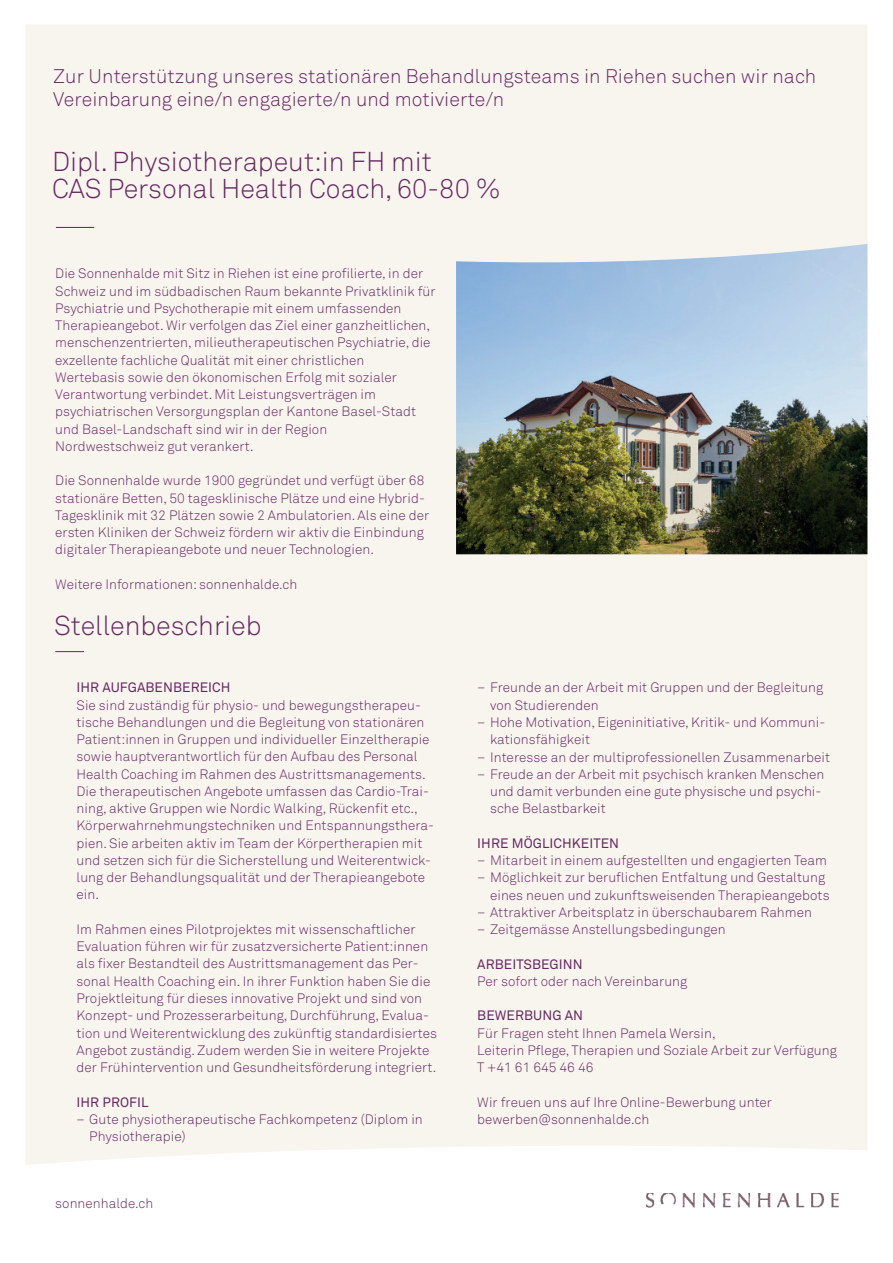
<style>
.page{position:relative;width:893px;height:1263px;background:#fff}
.page>*{position:absolute;margin:0;border:0;box-sizing:border-box;transform-origin:0 0}
.t1{font:27px/27px "Akkurat Light Pro";color:#662962}
.t2{font:19.5px/22.5px "Akkurat Light Pro";letter-spacing:.005em;color:#662962}
.t3{font:13.5px/17.2px "Akkurat Light Pro";letter-spacing:.005em;color:#662962}
.t4{font:13.5px "Akkurat Pro";letter-spacing:.005em;color:#662962}
</style>
<div class="page">
<div style="left:26px;top:25px;width:841px;height:1140px;background:#f8f4ee"></div>
<svg style="left:55px;top:651px;width:29px;height:1px"></svg>
<hr style="left:56px;top:227px;width:38px;height:1px;background:#662962">
<img style="left:647px;top:1193px;width:191px;height:15px">
<img style="left:456px;top:244px;width:411px;height:310px">
<h2 class="t2" style="left:53px;top:66px;width:765px">Zur Unterstützung unseres stationären Behandlungsteams in Riehen suchen wir nach<br>Vereinbarung eine/n engagierte/n und motivierte/n</h2>
<h1 class="t1" style="left:52px;top:148px;width:450px">Dipl. Physiotherapeut:in FH mit<br>CAS Personal Health Coach, 60-80 %</h1>
<p class="t3" style="left:55px;top:265px;width:382px">Die Sonnenhalde mit Sitz in Riehen ist eine profilierte, in der Schweiz und im südbadischen Raum bekannte Privatklinik für Psychiatrie und Psychotherapie mit einem umfassenden Therapieangebot. Wir verfolgen das Ziel einer ganzheitlichen, menschenzentrierten, milieutherapeutischen Psychiatrie, die exzellente fachliche Qualität mit einer christlichen Wertebasis sowie den ökonomischen Erfolg mit sozialer Verantwortung verbindet. Mit Leistungsverträgen im psychiatrischen Versorgungsplan der Kantone Basel-Stadt und Basel-Landschaft sind wir in der Region Nordwestschweiz gut verankert.</p>
<p class="t3" style="left:55px;top:472px;width:375px">Die Sonnenhalde wurde 1900 gegründet und verfügt über 68 stationäre Betten, 50 tagesklinische Plätze und eine Hybrid-Tagesklinik mit 32 Plätzen sowie 2 Ambulatorien. Als eine der ersten Kliniken der Schweiz fördern wir aktiv die Einbindung digitaler Therapieangebote und neuer Technologien.</p>
<p class="t3" style="left:55px;top:576px;width:243px">Weitere Informationen: sonnenhalde.ch</p>
<h1 class="t1" style="left:54px;top:612px;width:209px">Stellenbeschrieb</h1>
<p class="t4" style="left:77px;top:680px;width:155px">IHR AUFGABENBEREICH</p>
<p class="t3" style="left:77px;top:696px;width:359px">Sie sind zuständig für physio- und bewegungstherapeu&shy;tische Behandlungen und die Begleitung von stationären Patient:innen in Gruppen und individueller Einzeltherapie sowie hauptverantwortlich für den Aufbau des Personal Health Coaching im Rahmen des Austrittsmanagements.<br>Die therapeutischen Angebote umfassen das Cardio-Trai&shy;ning, aktive Gruppen wie Nordic Walking, Rückenfit etc., Körperwahrnehmungstechniken und Entspannungsthera&shy;pien. Sie arbeiten aktiv im Team der Körpertherapien mit und setzen sich für die Sicherstellung und Weiterentwick&shy;lung der Behandlungsqualität und der Therapieangebote ein.</p>
<p class="t3" style="left:77px;top:921px;width:362px">Im Rahmen eines Pilotprojektes mit wissenschaftlicher Evaluation führen wir für zusatzversicherte Patient:innen als fixer Bestandteil des Austrittsmanagement das Per&shy;sonal Health Coaching ein. In ihrer Funktion haben Sie die Projektleitung für dieses innovative Projekt und sind von Konzept- und Prozesserarbeitung, Durchführung, Evalua&shy;tion und Weiterentwicklung des zukünftig standardisiertes Angebot zuständig. Zudem werden Sie in weitere Projekte der Frühintervention und Gesundheitsförderung integriert.</p>
<p class="t4" style="left:77px;top:1094px;width:73px">IHR PROFIL</p>
<p class="t3" style="left:89px;top:1111px;width:335px;text-indent:-13px">– Gute physiotherapeutische Fachkompetenz (Diplom in<br>Physiotherapie)</p>
<p class="t3" style="left:55px;top:1195px;width:100px">sonnenhalde.ch</p>
<p class="t3" style="left:490px;top:679px;width:335px;text-indent:-13px">– Freunde an der Arbeit mit Gruppen und der Begleitung von Studierenden</p>
<p class="t3" style="left:490px;top:714px;width:337px;text-indent:-13px">– Hohe Motivation, Eigeninitiative, Kritik- und Kommuni&shy;kationsfähigkeit</p>
<p class="t3" style="left:477px;top:748px;width:354px">– Interesse an der multiprofessionellen Zusammenarbeit</p>
<p class="t3" style="left:490px;top:766px;width:336px;text-indent:-13px">– Freude an der Arbeit mit psychisch kranken Menschen und damit verbunden eine gute physische und psychi&shy;sche Belastbarkeit</p>
<p class="t4" style="left:477px;top:835px;width:143px">IHRE MÖGLICHKEITEN</p>
<p class="t3" style="left:477px;top:852px;width:351px">– Mitarbeit in einem aufgestellten und engagierten Team</p>
<p class="t3" style="left:490px;top:869px;width:341px;text-indent:-13px">– Möglichkeit zur beruflichen Entfaltung und Gestaltung eines neuen und zukunftsweisenden Therapieangebots</p>
<p class="t3" style="left:477px;top:904px;width:336px">– Attraktiver Arbeitsplatz in überschaubarem Rahmen</p>
<p class="t3" style="left:477px;top:921px;width:250px">– Zeitgemässe Anstellungsbedingungen</p>
<p class="t4" style="left:477px;top:956px;width:107px">ARBEITSBEGINN</p>
<p class="t3" style="left:477px;top:973px;width:212px">Per sofort oder nach Vereinbarung</p>
<p class="t4" style="left:477px;top:1008px;width:107px">BEWERBUNG AN</p>
<p class="t3" style="left:477px;top:1024px;width:361px">Für Fragen steht Ihnen Pamela Wersin,<br>Leiterin Pflege, Therapien und Soziale Arbeit zur Verfügung<br>T +41 61 645 46 46</p>
<p class="t3" style="left:477px;top:1093px;width:296px">Wir freuen uns auf Ihre Online-Bewerbung unter bewerben@sonnenhalde.ch</p>
</div>
